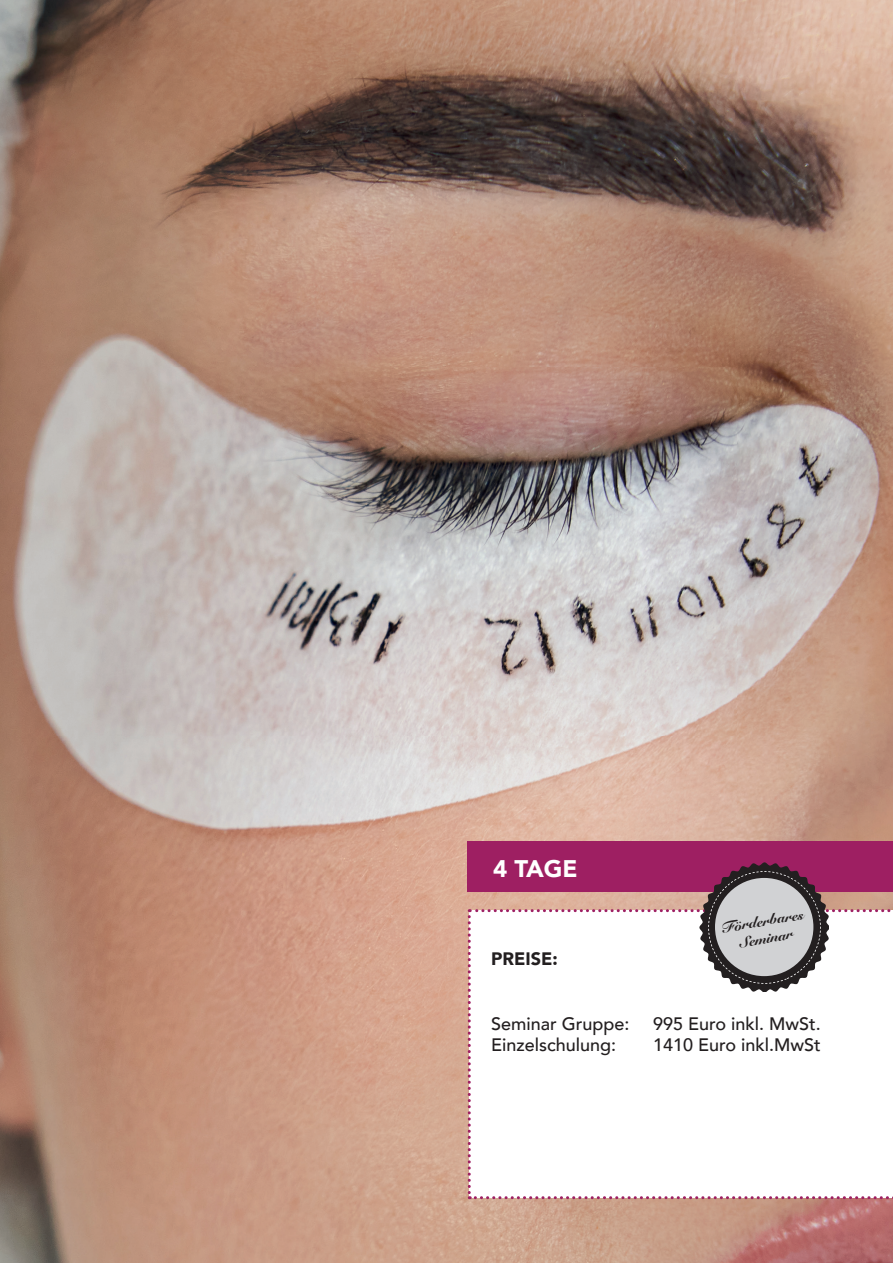
<style>
.page{position:relative;width:893px;height:1263px;background:#fff}
.page>*{position:absolute;margin:0;border:0;box-sizing:border-box;transform-origin:0 0}
.t1{font:900 24px "Avenir";color:#fff}
.t2{font:500 18px "Avenir";color:#231f20}
.t3{font:900 18px "Avenir";color:#231f20}
.t4{font:900 14.55px/17.4px "Snell Roundhand";color:#231f20;text-align:center}
</style>
<div class="page">
<img style="left:0;top:0;width:893px;height:1263px">
<svg style="left:442px;top:1210px;width:11px;height:9px"></svg>
<div style="left:468px;top:841px;width:425px;height:51px;background:#9e1f62"></div>
<svg style="left:468px;top:862px;width:425px;height:337px"></svg>
<div style="left:715px;top:878px;width:98px;height:98px;background:#d1d2d4;border-radius:50%"></div>
<h1 class="t1" style="left:493px;top:848px;width:86px">4 TAGE</h1>
<p class="t3" style="left:491px;top:943px;width:68px">PREISE:</p>
<p class="t4" style="left:720px;top:919px;width:85px;rotate:-10deg">Förderbares<br>Seminar</p>
<p class="t2" style="left:491px;top:1008px;width:140px">Seminar Gruppe:</p>
<p class="t2" style="left:653px;top:1008px;width:169px">995 Euro inkl. MwSt.</p>
<p class="t2" style="left:491px;top:1029px;width:127px">Einzelschulung:</p>
<p class="t2" style="left:653px;top:1029px;width:169px">1410 Euro inkl.MwSt</p>
</div>
